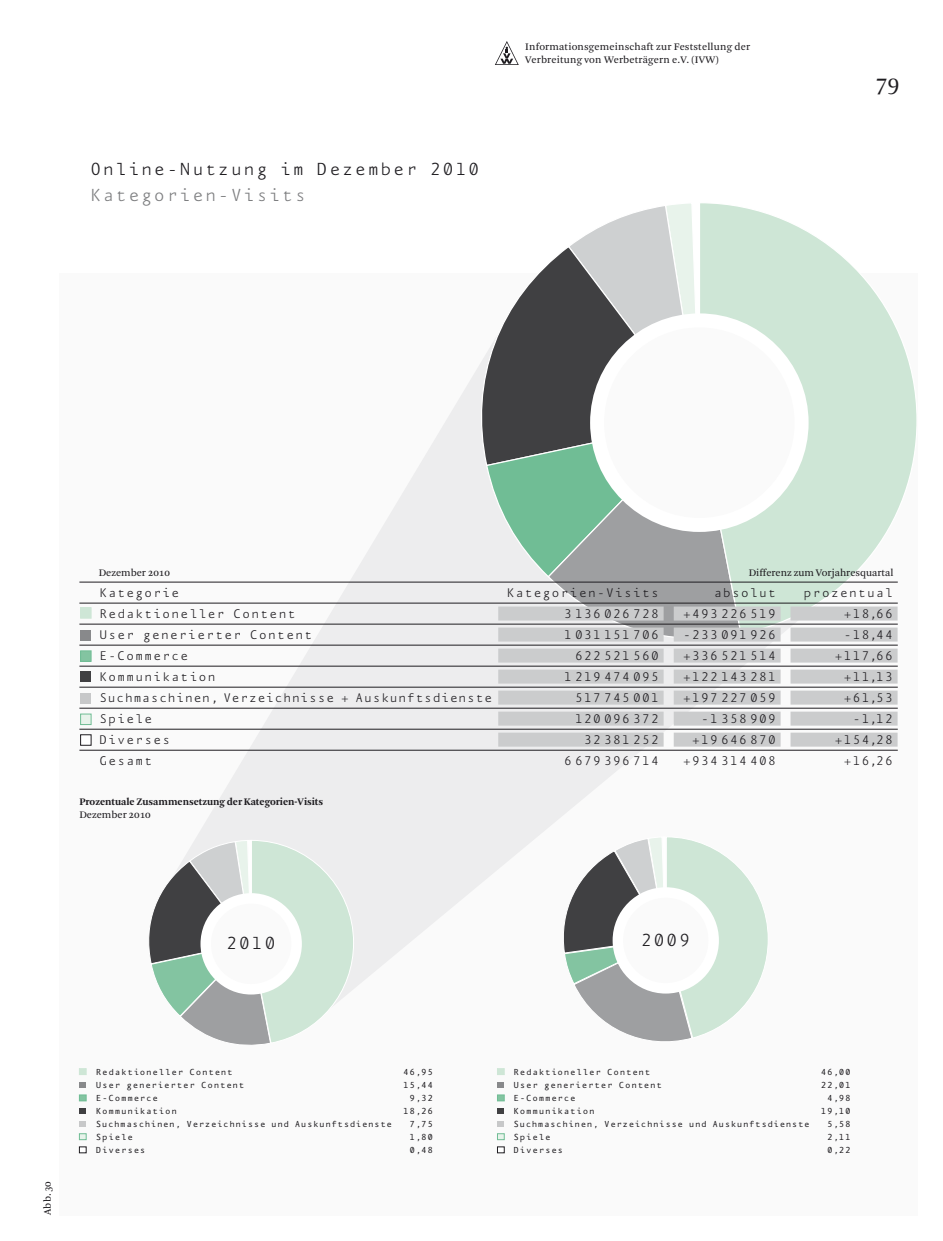
<style>
.page{position:relative;width:943px;height:1241px;background:#fff}
.page>*{position:absolute;margin:0;border:0;box-sizing:border-box;transform-origin:0 0}
.t1{font:22.75px "Arnhem Blond";color:#1e1c20}
.t2{font:300 21px "Eureka Mono";letter-spacing:.01em;color:#1e1c20}
.t3{font:300 21px "Eureka Mono";letter-spacing:.01em;color:#7d7e80}
.t4{font:300 15.05px/21px "Eureka Mono";color:#1e1c20;text-align:right}
.t5{font:10.5px "Eureka Mono";color:#1e1c20}
.t6{font:10.5px/13.1px "Arnhem Blond";letter-spacing:.015em;color:#1e1c20}
.t7{font:10.5px "Eureka Mono";letter-spacing:-.02em;color:#1e1c20}
.t8{font:700 10.5px "Arnhem";color:#1e1c20}
</style>
<div class="page">
<div style="left:60px;top:273px;width:857px;height:942px;background:#fafafa"></div>
<svg style="left:169px;top:385px;width:681px;height:603px"></svg>
<svg style="left:468px;top:357px;width:17px;height:110px"></svg>
<svg style="left:485px;top:203px;width:257px;height:445px"></svg>
<svg style="left:698px;top:203px;width:219px;height:432px"></svg>
<div style="left:597px;top:320px;width:204px;height:205px;background:#fafafa;border-radius:50%"></div>
<div style="left:590px;top:313px;width:218px;height:219px;border:14px solid #fff;border-radius:50%"></div>
<svg style="left:149px;top:839px;width:205px;height:206px"></svg>
<div style="left:206px;top:898px;width:90px;height:91px;background:#fafafa;border-radius:50%"></div>
<div style="left:200px;top:893px;width:102px;height:101px;border:10px solid #fff;border-radius:50%"></div>
<svg style="left:558px;top:835px;width:211px;height:207px"></svg>
<div style="left:618px;top:892px;width:95px;height:96px;background:#fafafa;border-radius:50%"></div>
<div style="left:612px;top:887px;width:107px;height:106px;border:10px solid #fff;border-radius:50%"></div>
<svg style="left:495px;top:41px;width:24px;height:24px"></svg>
<hr style="left:79px;top:581px;width:818px;height:1px;background:#1e1c20">
<hr style="left:79px;top:602px;width:818px;height:1px;background:#1e1c20">
<hr style="left:79px;top:623px;width:818px;height:1px;background:#1e1c20">
<hr style="left:79px;top:644px;width:818px;height:1px;background:#1e1c20">
<hr style="left:79px;top:665px;width:818px;height:1px;background:#1e1c20">
<hr style="left:79px;top:686px;width:818px;height:1px;background:#1e1c20">
<hr style="left:79px;top:707px;width:818px;height:1px;background:#1e1c20">
<hr style="left:79px;top:728px;width:818px;height:1px;background:#1e1c20">
<hr style="left:79px;top:749px;width:818px;height:1px;background:#1e1c20">
<div style="left:81px;top:607px;width:10px;height:11px;background:#cee6d6"></div>
<div style="left:80px;top:607px;width:11px;height:11px;border:1px solid #cee6d6"></div>
<div style="left:81px;top:630px;width:10px;height:10px;background:#88898b"></div>
<div style="left:81px;top:693px;width:10px;height:10px;background:#c7c8c9"></div>
<div style="left:81px;top:650px;width:10px;height:11px;background:#83c4a1"></div>
<div style="left:80px;top:650px;width:11px;height:11px;border:1px solid #70bd95"></div>
<div style="left:81px;top:714px;width:10px;height:10px;background:#e8f3eb"></div>
<div style="left:80px;top:713px;width:11px;height:11px;border:1px solid #70bd95"></div>
<div style="left:81px;top:671px;width:10px;height:11px;background:#404042"></div>
<div style="left:80px;top:734px;width:11px;height:11px;background:#fff;border:1px solid #1e1c20"></div>
<div style="left:673px;top:606px;width:107px;height:14px;background:#cbcccd"></div>
<div style="left:673px;top:627px;width:107px;height:14px;background:#cbcccd"></div>
<div style="left:673px;top:648px;width:107px;height:14px;background:#cbcccd"></div>
<div style="left:673px;top:669px;width:107px;height:14px;background:#cbcccd"></div>
<div style="left:673px;top:690px;width:107px;height:14px;background:#cbcccd"></div>
<div style="left:673px;top:711px;width:107px;height:14px;background:#cbcccd"></div>
<div style="left:673px;top:732px;width:107px;height:14px;background:#cbcccd"></div>
<div style="left:790px;top:606px;width:107px;height:14px;background:#cbcccd"></div>
<div style="left:790px;top:627px;width:107px;height:14px;background:#cbcccd"></div>
<div style="left:790px;top:648px;width:107px;height:14px;background:#cbcccd"></div>
<div style="left:790px;top:669px;width:107px;height:14px;background:#cbcccd"></div>
<div style="left:790px;top:690px;width:107px;height:14px;background:#cbcccd"></div>
<div style="left:790px;top:711px;width:107px;height:14px;background:#cbcccd"></div>
<div style="left:790px;top:732px;width:107px;height:14px;background:#cbcccd"></div>
<div style="left:498px;top:606px;width:165px;height:14px;background:#cbcccd"></div>
<div style="left:498px;top:627px;width:165px;height:14px;background:#cbcccd"></div>
<div style="left:498px;top:648px;width:165px;height:14px;background:#cbcccd"></div>
<div style="left:498px;top:669px;width:165px;height:14px;background:#cbcccd"></div>
<div style="left:498px;top:690px;width:165px;height:14px;background:#cbcccd"></div>
<div style="left:498px;top:711px;width:165px;height:14px;background:#cbcccd"></div>
<div style="left:498px;top:732px;width:165px;height:14px;background:#cbcccd"></div>
<div style="left:79px;top:1068px;width:7px;height:6px;background:#cee6d6"></div>
<div style="left:79px;top:1081px;width:7px;height:6px;background:#88898b"></div>
<div style="left:79px;top:1094px;width:7px;height:6px;background:#83c4a1"></div>
<div style="left:79px;top:1094px;width:7px;height:6px;border:1px solid #70bd95"></div>
<div style="left:79px;top:1107px;width:7px;height:6px;background:#404042"></div>
<div style="left:79px;top:1120px;width:7px;height:6px;background:#c7c8c9"></div>
<div style="left:79px;top:1133px;width:7px;height:6px;background:#e8f3eb"></div>
<div style="left:79px;top:1133px;width:7px;height:6px;border:1px solid #70bd95"></div>
<svg style="left:79px;top:1146px;width:7px;height:6px"></svg>
<div style="left:497px;top:1068px;width:7px;height:6px;background:#cee6d6"></div>
<div style="left:497px;top:1081px;width:7px;height:6px;background:#88898b"></div>
<div style="left:497px;top:1094px;width:7px;height:6px;background:#83c4a1"></div>
<div style="left:497px;top:1094px;width:7px;height:6px;border:1px solid #70bd95"></div>
<div style="left:497px;top:1107px;width:7px;height:6px;background:#404042"></div>
<div style="left:497px;top:1120px;width:7px;height:6px;background:#c7c8c9"></div>
<div style="left:497px;top:1133px;width:7px;height:6px;background:#e8f3eb"></div>
<div style="left:497px;top:1133px;width:7px;height:6px;border:1px solid #70bd95"></div>
<svg style="left:497px;top:1146px;width:7px;height:6px"></svg>
<h2 class="t2" style="left:89px;top:158px;width:392px">Online-Nutzung im Dezember 2010</h2>
<h2 class="t3" style="left:89px;top:185px;width:219px">Kategorien-Visits</h2>
<p class="t6" style="left:525px;top:40px;width:226px">Informationsgemeinschaft zur Feststellung der<br>Verbreitung von Werbeträgern e.V. (IVW)</p>
<h1 class="t1" style="left:875px;top:70px;width:26px">79</h1>
<p class="t6" style="left:99px;top:565px;width:73px">Dezember 2010</p>
<p class="t6" style="left:748px;top:565px;width:146px">Differenz zum Vorjahresquartal</p>
<p class="t4" style="left:99px;top:582px;width:395px;text-align:left">Kategorie<br>Redaktioneller Content<br>User generierter Content<br>E-Commerce<br>Kommunikation<br>Suchmaschinen, Verzeichnisse + Auskunftsdienste<br>Spiele<br>Diverses<br>Gesamt</p>
<p class="t4" style="left:682px;top:582px;width:96px">absolut +493226519 -233091926 +336521514 +122143281 +197227059 -1358909 +19646870 +934314408</p>
<p class="t4" style="left:803px;top:582px;width:92px">prozentual +18,66 -18,44 +117,66 +11,13 +61,53 -1,12 +154,28 +16,26</p>
<p class="t4" style="left:506px;top:582px;width:155px">Kategorien-Visits<br>3136026728<br>1031151706<br>622521560<br>1219474095<br>517745001<br>120096372<br>32381252<br>6679396714</p>
<p class="t8" style="left:79px;top:796px;width:245px">Prozentuale Zusammensetzung der Kategorien-Visits</p>
<p class="t6" style="left:79px;top:808px;width:73px">Dezember 2010</p>
<h2 class="t2" style="left:225px;top:932px;width:52px">2010</h2>
<h2 class="t2" style="left:640px;top:929px;width:52px">2009</h2>
<p class="t6" style="left:41px;top:1214px;width:35px;rotate:-90deg">Abb.30</p>
<p class="t5" style="left:95px;top:1065px;width:139px">Redaktioneller Content</p>
<p class="t5" style="left:403px;top:1065px;width:32px">46,95</p>
<p class="t5" style="left:95px;top:1079px;width:151px">User generierter Content</p>
<p class="t5" style="left:403px;top:1079px;width:32px">15,44</p>
<p class="t5" style="left:95px;top:1092px;width:64px">E-Commerce</p>
<p class="t5" style="left:409px;top:1092px;width:26px">9,32</p>
<p class="t5" style="left:95px;top:1105px;width:83px">Kommunikation</p>
<p class="t5" style="left:403px;top:1105px;width:32px">18,26</p>
<p class="t7" style="left:95px;top:1118px;width:298px">Suchmaschinen, Verzeichnisse und Auskunftsdienste</p>
<p class="t5" style="left:409px;top:1118px;width:26px">7,75</p>
<p class="t5" style="left:95px;top:1131px;width:39px">Spiele</p>
<p class="t5" style="left:409px;top:1131px;width:26px">1,80</p>
<p class="t5" style="left:95px;top:1144px;width:52px">Diverses</p>
<p class="t5" style="left:409px;top:1144px;width:26px">0,48</p>
<p class="t5" style="left:513px;top:1065px;width:139px">Redaktioneller Content</p>
<p class="t5" style="left:820px;top:1065px;width:32px">46,00</p>
<p class="t5" style="left:513px;top:1079px;width:151px">User generierter Content</p>
<p class="t5" style="left:820px;top:1079px;width:32px">22,01</p>
<p class="t5" style="left:513px;top:1092px;width:64px">E-Commerce</p>
<p class="t5" style="left:827px;top:1092px;width:26px">4,98</p>
<p class="t5" style="left:513px;top:1105px;width:83px">Kommunikation</p>
<p class="t5" style="left:820px;top:1105px;width:32px">19,10</p>
<p class="t7" style="left:513px;top:1118px;width:298px">Suchmaschinen, Verzeichnisse und Auskunftsdienste</p>
<p class="t5" style="left:827px;top:1118px;width:26px">5,58</p>
<p class="t5" style="left:513px;top:1131px;width:39px">Spiele</p>
<p class="t5" style="left:827px;top:1131px;width:26px">2,11</p>
<p class="t5" style="left:513px;top:1144px;width:52px">Diverses</p>
<p class="t5" style="left:827px;top:1144px;width:26px">0,22</p>
</div>
